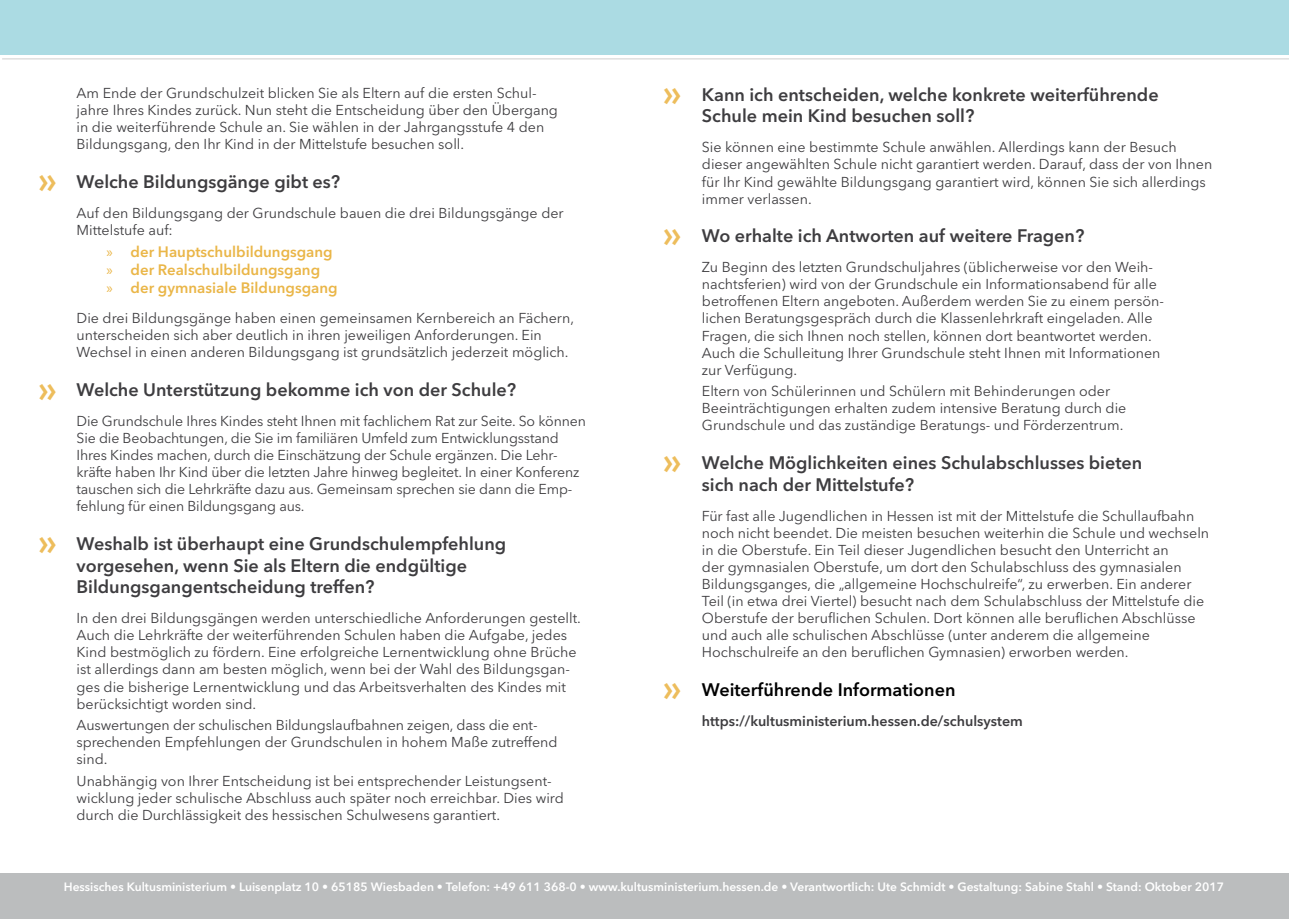
<style>
.page{position:relative;width:1289px;height:919px;background:#fff}
.page>*{position:absolute;margin:0;border:0;box-sizing:border-box;transform-origin:0 0}
.t1{font:600 36px "Avenir Next LT Pro";color:#edbd5c}
.t2{font:600 18px/21.6px "Avenir Next LT Pro";color:#3e3d40}
.t3{font:600 18px "Avenir Next LT Pro";color:#000}
.t4{font:600 15px/18px "Avenir Next LT Pro";color:#eab648}
.t5{font:14.25px/17.1px "Avenir Next LT Pro";color:#3e3d40}
.t6{font:600 14.25px "Avenir Next LT Pro";color:#3e3d40}
.t7{font:600 12px "Avenir Next LT Pro";color:#fff}
.s1{font-family:"Myriad Pro";font-weight:400}
</style>
<div class="page">
<div style="left:0;top:0;width:1288px;height:54px;background:#abdbe3"></div>
<hr style="left:2px;top:58px;width:1286px;height:2px;background:#58585a">
<div style="left:0;top:873px;width:1288px;height:45px;background:#bbbdbe"></div>
<h1 class="t1" style="left:38px;top:158px;width:20px">»</h1>
<h1 class="t1" style="left:38px;top:366px;width:20px">»</h1>
<h1 class="t1" style="left:38px;top:519px;width:20px">»</h1>
<p class="t5" style="left:77px;top:84px;width:483px">Am Ende der Grundschulzeit blicken Sie als Eltern auf die ersten Schul&shy;jahre Ihres Kindes zurück. Nun steht die Entscheidung über den Übergang in die weiterführende Schule an. Sie wählen in der Jahrgangsstufe 4 den Bildungsgang, den Ihr Kind in der Mittelstufe besuchen soll.</p>
<p class="t2" style="left:77px;top:171px;width:265px">Welche Bildungsgänge gibt es?</p>
<p class="t5" style="left:77px;top:204px;width:488px">Auf den Bildungsgang der Grundschule bauen die drei Bildungsgänge der<br>Mittelstufe auf:</p>
<p class="t4" style="left:106px;top:243px;width:233px"><span class="s1">»</span> der Hauptschulbildungsgang <span class="s1">»</span> der Realschulbildungsgang<br><span class="s1">»</span> der gymnasiale Bildungsgang</p>
<p class="t5" style="left:77px;top:309px;width:499px">Die drei Bildungsgänge haben einen gemeinsamen Kernbereich an Fächern, unterscheiden sich aber deutlich in ihren jeweiligen Anforderungen. Ein<br>Wechsel in einen anderen Bildungsgang ist grundsätzlich jederzeit möglich.</p>
<p class="t2" style="left:77px;top:378px;width:441px">Welche Unterstützung bekomme ich von der Schule?</p>
<p class="t5" style="left:77px;top:412px;width:511px">Die Grundschule Ihres Kindes steht Ihnen mit fachlichem Rat zur Seite. So können Sie die Beobachtungen, die Sie im familiären Umfeld zum Entwicklungsstand Ihres Kindes machen, durch die Einschätzung der Schule ergänzen. Die Lehr&shy;kräfte haben Ihr Kind über die letzten Jahre hinweg begleitet. In einer Konferenz tauschen sich die Lehrkräfte dazu aus. Gemeinsam sprechen sie dann die Emp&shy;fehlung für einen Bildungsgang aus.</p>
<p class="t2" style="left:77px;top:532px;width:431px">Weshalb ist überhaupt eine Grundschulempfehlung vorgesehen, wenn Sie als Eltern die endgültige<br>Bildungsgangentscheidung treffen?</p>
<p class="t5" style="left:77px;top:609px;width:506px">In den drei Bildungsgängen werden unterschiedliche Anforderungen gestellt.<br>Auch die Lehrkräfte der weiterführenden Schulen haben die Aufgabe, jedes Kind bestmöglich zu fördern. Eine erfolgreiche Lernentwicklung ohne Brüche ist allerdings dann am besten möglich, wenn bei der Wahl des Bildungsgan&shy;ges die bisherige Lernentwicklung und das Arbeitsverhalten des Kindes mit berücksichtigt worden sind.</p>
<p class="t5" style="left:77px;top:716px;width:482px">Auswertungen der schulischen Bildungslaufbahnen zeigen, dass die ent&shy;sprechenden Empfehlungen der Grundschulen in hohem Maße zutreffend sind.</p>
<p class="t5" style="left:77px;top:772px;width:489px">Unabhängig von Ihrer Entscheidung ist bei entsprechender Leistungsent&shy;wicklung jeder schulische Abschluss auch später noch erreichbar. Dies wird durch die Durchlässigkeit des hessischen Schulwesens garantiert.</p>
<h1 class="t1" style="left:663px;top:70px;width:20px">»</h1>
<h1 class="t1" style="left:663px;top:212px;width:20px">»</h1>
<h1 class="t1" style="left:663px;top:438px;width:20px">»</h1>
<h1 class="t1" style="left:663px;top:665px;width:20px">»</h1>
<p class="t2" style="left:702px;top:84px;width:458px">Kann ich entscheiden, welche konkrete weiterführende<br>Schule mein Kind besuchen soll?</p>
<p class="t5" style="left:702px;top:139px;width:512px">Sie können eine bestimmte Schule anwählen. Allerdings kann der Besuch dieser angewählten Schule nicht garantiert werden. Darauf, dass der von Ihnen für Ihr Kind gewählte Bildungsgang garantiert wird, können Sie sich allerdings immer verlassen.</p>
<p class="t2" style="left:702px;top:225px;width:384px">Wo erhalte ich Antworten auf weitere Fragen?</p>
<p class="t5" style="left:702px;top:258px;width:463px">Zu Beginn des letzten Grundschuljahres (üblicherweise vor den Weih&shy;nachtsferien) wird von der Grundschule ein Informationsabend für alle betroffenen Eltern angeboten. Außerdem werden Sie zu einem persön&shy;lichen Beratungsgespräch durch die Klassenlehrkraft eingeladen. Alle Fragen, die sich Ihnen noch stellen, können dort beantwortet werden.<br>Auch die Schulleitung Ihrer Grundschule steht Ihnen mit Informationen zur Verfügung.</p>
<p class="t5" style="left:702px;top:382px;width:426px">Eltern von Schülerinnen und Schülern mit Behinderungen oder<br>Beeinträchtigungen erhalten zudem intensive Beratung durch die<br>Grundschule und das zuständige Beratungs- und Förderzentrum.</p>
<p class="t2" style="left:702px;top:451px;width:442px">Welche Möglichkeiten eines Schulabschlusses bieten sich nach der Mittelstufe?</p>
<p class="t5" style="left:702px;top:507px;width:509px">Für fast alle Jugendlichen in Hessen ist mit der Mittelstufe die Schullaufbahn noch nicht beendet. Die meisten besuchen weiterhin die Schule und wechseln in die Oberstufe. Ein Teil dieser Jugendlichen besucht den Unterricht an<br>der gymnasialen Oberstufe, um dort den Schulabschluss des gymnasialen Bildungsganges, die „allgemeine Hochschulreife“, zu erwerben. Ein anderer Teil (in etwa drei Viertel) besucht nach dem Schulabschluss der Mittelstufe die Oberstufe der beruflichen Schulen. Dort können alle beruflichen Abschlüsse und auch alle schulischen Abschlüsse (unter anderem die allgemeine Hochschulreife an den beruflichen Gymnasien) erworben werden.</p>
<p class="t3" style="left:702px;top:678px;width:255px">Weiterführende Informationen</p>
<p class="t6" style="left:702px;top:712px;width:322px">https://kultusministerium.hessen.de/schulsystem</p>
<p class="t7" style="left:64px;top:879px;width:1161px">Hessisches Kultusministerium • Luisenplatz 10 • 65185 Wiesbaden • Telefon: +49 611 368-0 • www.kultusministerium.hessen.de • Verantwortlich: Ute Schmidt • Gestaltung: Sabine Stahl • Stand: Oktober 2017</p>
</div>
